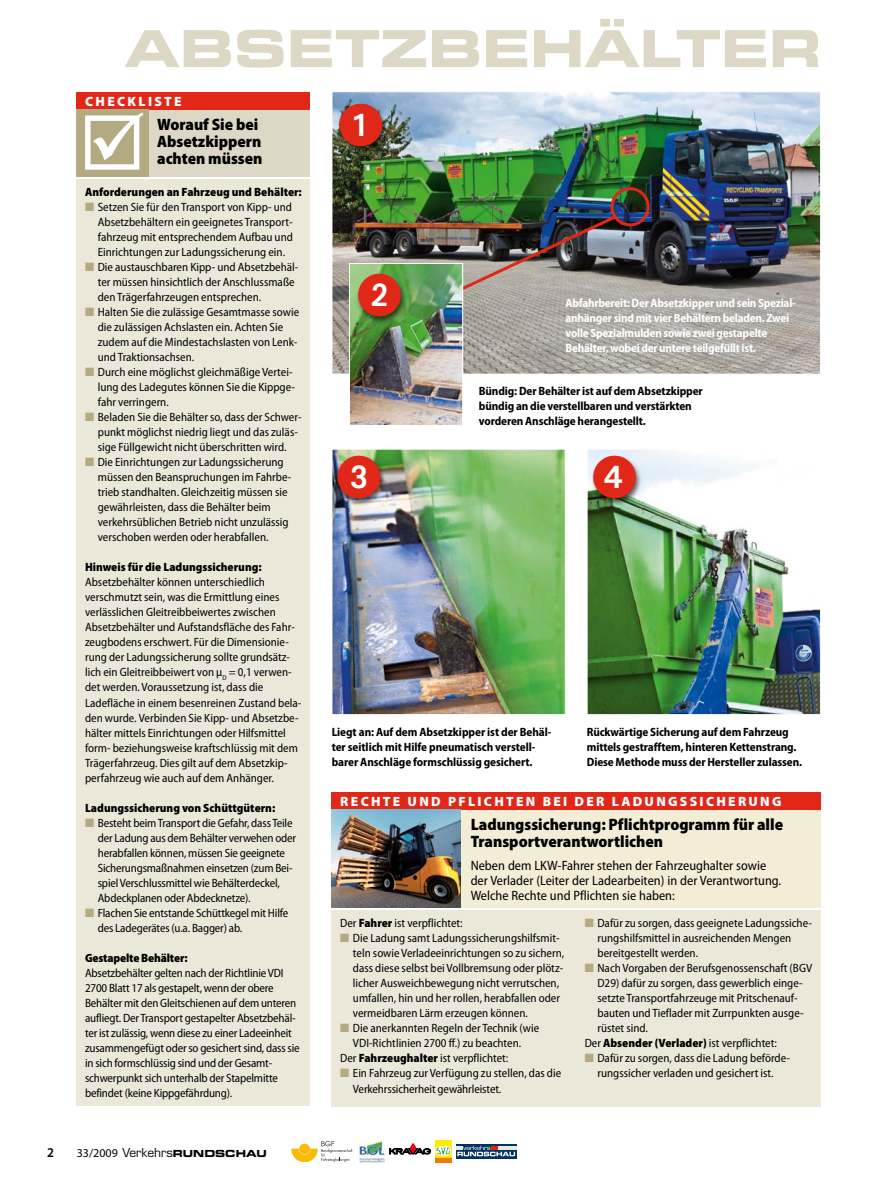
<style>
.page{position:relative;width:893px;height:1187px;background:#fff}
.page>*{position:absolute;margin:0;border:0;box-sizing:border-box;transform-origin:0 0}
.t1{font:51px "Eurostile LT Std Bold Ex 2";color:#ddd8c6}
.t2{font:900 semi-condensed 16.5px/17px "Myriad Pro";color:#000}
.t3{font:semi-condensed 13.5px/15px "Myriad Pro";color:#000}
.t4{font:900 13.5px "Myriad Pro";letter-spacing:.17em;color:#fff}
.t5{font:600 13.5px "Myriad Pro";color:#000;scale:.95 1}
.t6{font:semi-condensed 12px/15px "Myriad Pro";color:#000}
.t7{font:700 semi-condensed 12px/15px "Myriad Pro";letter-spacing:-.01em;color:#000}
.t8{font:700 semi-condensed 12px/15px "Myriad Pro";letter-spacing:-.02em;color:#fff}
.t9{font:900 semi-condensed 12px "Myriad Pro";color:#000}
.t10{font:9.75px "Eurostile LT Std Bold Ex 2";color:#000}
.s1{color:#fff}
.s2{color:#b4aa81}
.s3{font-family:"Myriad Pro";font-size:12px}
.s4{font-family:"Eurostile LT Std";font-size:12px}
.s5{font-weight:900}
</style>
<div class="page">
<div style="left:77px;top:100px;width:233px;height:1006px;background:#ebe8da"></div>
<div style="left:77px;top:100px;width:233px;height:77px;background:#ddd8c6"></div>
<div style="left:77px;top:93px;width:233px;height:17px;background:#e12717"></div>
<div style="left:77px;top:109px;width:72px;height:68px;background:#b4aa81"></div>
<hr style="left:77px;top:177px;width:233px;height:2px;background:#fff">
<img style="left:332px;top:449px;width:234px;height:265px">
<img style="left:587px;top:449px;width:234px;height:265px">
<div style="left:332px;top:800px;width:489px;height:306px;background:#ebe8da"></div>
<div style="left:332px;top:800px;width:489px;height:108px;background:#f3edd6"></div>
<div style="left:332px;top:792px;width:489px;height:17px;background:#e12717"></div>
<img style="left:332px;top:809px;width:129px;height:98px">
<hr style="left:332px;top:908px;width:489px;height:1px;background:#fff">
<div style="left:435px;top:1140px;width:16px;height:17px;background:#ffed00"></div>
<div style="left:435px;top:1158px;width:16px;height:4px;border:1px solid #ef7c00"></div>
<img style="left:359px;top:1141px;width:25px;height:21px">
<svg style="left:292px;top:1141px;width:61px;height:20px"></svg>
<svg style="left:456px;top:1144px;width:60px;height:14px"></svg>
<hr style="left:498px;top:1146px;width:18px;height:3px;background:#eae9dd">
<svg style="left:389px;top:1143px;width:126px;height:13px"></svg>
<img style="left:334px;top:453px;width:53px;height:54px">
<img style="left:590px;top:453px;width:54px;height:54px">
<img style="left:332px;top:92px;width:489px;height:282px">
<img style="left:336px;top:102px;width:54px;height:54px">
<svg style="left:338px;top:455px;width:42px;height:43px"></svg>
<svg style="left:593px;top:455px;width:43px;height:43px"></svg>
<svg style="left:340px;top:103px;width:42px;height:43px"></svg>
<img style="left:349px;top:187px;width:301px;height:238px">
<h1 class="t1" style="left:124px;top:13px;width:699px">ABSETZBEHÄLTER</h1>
<p class="t4" style="left:85px;top:93px;width:98px">CHECKLISTE</p>
<h2 class="t2" style="left:79px;top:150px;width:185px"><span class="s1">☑</span> achten müssen</h2>
<h2 class="t2" style="left:157px;top:116px;width:106px">Worauf Sie bei<br>Absetzkippern</h2>
<p class="t9" style="left:85px;top:185px;width:218px">Anforderungen an Fahrzeug und Behälter:</p>
<p class="t6" style="left:98px;top:200px;width:197px;text-align:justify;text-indent:-13px"><span class="s2">■</span> Setzen Sie für den Transport von Kipp- und Absetzbehältern ein geeignetes Transport&shy;fahrzeug mit entsprechendem Aufbau und Einrichtungen zur Ladungssicherung ein.</p>
<p class="t6" style="left:98px;top:260px;width:202px;text-indent:-13px"><span class="s2">■</span> Die austauschbaren Kipp- und Absetzbehäl&shy;ter müssen hinsichtlich der Anschlussmaße den Trägerfahrzeugen entsprechen.</p>
<p class="t6" style="left:98px;top:305px;width:203px;text-indent:-13px"><span class="s2">■</span> Halten Sie die zulässige Gesamtmasse sowie die zulässigen Achslasten ein. Achten Sie zudem auf die Mindestachslasten von Lenk&shy;und Traktionsachsen.</p>
<p class="t6" style="left:98px;top:365px;width:199px;text-indent:-13px"><span class="s2">■</span> Durch eine möglichst gleichmäßige Vertei&shy;lung des Ladegutes können Sie die Kippge&shy;fahr verringern.</p>
<p class="t6" style="left:98px;top:410px;width:205px;text-indent:-13px"><span class="s2">■</span> Beladen Sie die Behälter so, dass der Schwer&shy;punkt möglichst niedrig liegt und das zuläs&shy;sige Füllgewicht nicht überschritten wird.</p>
<p class="t6" style="left:98px;top:455px;width:195px;text-indent:-13px"><span class="s2">■</span> Die Einrichtungen zur Ladungssicherung müssen den Beanspruchungen im Fahrbe&shy;trieb standhalten. Gleichzeitig müssen sie gewährleisten, dass die Behälter beim verkehrsüblichen Betrieb nicht unzulässig verschoben werden oder herabfallen.</p>
<p class="t9" style="left:85px;top:560px;width:178px">Hinweis für die Ladungssicherung:</p>
<p class="t6" style="left:85px;top:575px;width:218px">Absetzbehälter können unterschiedlich verschmutzt sein, was die Ermittlung eines verlässlichen Gleitreibbeiwertes zwischen Absetzbehälter und Aufstandsfläche des Fahr&shy;zeugbodens erschwert. Für die Dimensionie&shy;rung der Ladungssicherung sollte grundsätz&shy;lich ein Gleitreibbeiwert von μ<sub>D</sub> = 0,1 verwen&shy;det werden. Voraussetzung ist, dass die Ladefläche in einem besenreinen Zustand bela&shy;den wurde. Verbinden Sie Kipp- und Absetzbe&shy;hälter mittels Einrichtungen oder Hilfsmittel form- beziehungsweise kraftschlüssig mit dem Trägerfahrzeug. Dies gilt auf dem Absetzkip&shy;perfahrzeug wie auch auf dem Anhänger.</p>
<p class="t9" style="left:85px;top:800px;width:192px">Ladungssicherung von Schüttgütern:</p>
<p class="t6" style="left:98px;top:815px;width:200px;text-indent:-13px"><span class="s2">■</span> Besteht beim Transport die Gefahr, dass Teile der Ladung aus dem Behälter verwehen oder herabfallen können, müssen Sie geeignete Sicherungsmaßnahmen einsetzen (zum Bei&shy;spiel Verschlussmittel wie Behälterdeckel, Abdeckplanen oder Abdecknetze).</p>
<p class="t6" style="left:98px;top:905px;width:192px;text-indent:-13px"><span class="s2">■</span> Flachen Sie entstande Schüttkegel mit Hilfe des Ladegerätes (u.a. Bagger) ab.</p>
<p class="t9" style="left:85px;top:950px;width:104px">Gestapelte Behälter:</p>
<p class="t6" style="left:85px;top:965px;width:216px">Absetzbehälter gelten nach der Richtlinie VDI 2700 Blatt 17 als gestapelt, wenn der obere Behälter mit den Gleitschienen auf dem unteren aufliegt. Der Transport gestapelter Absetzbehäl&shy;ter ist zulässig, wenn diese zu einer Ladeeinheit zusammengefügt oder so gesichert sind, dass sie in sich formschlüssig sind und der Gesamt&shy;schwerpunkt sich unterhalb der Stapelmitte befindet (keine Kippgefährdung).</p>
<p class="t5" style="left:47px;top:1143px;width:9px">2</p>
<p class="t10" style="left:77px;top:1146px;width:192px"><span class="s3">33/2009</span> <span class="s4">Verkehrs</span>RUNDSCHAU</p>
<p class="t8" style="left:566px;top:295px;width:232px">Abfahrbereit: Der Absetzkipper und sein Spezial&shy;anhänger sind mit vier Behältern beladen. Zwei volle Spezialmulden sowie zwei gestapelte Behälter, wobei der untere teilgefüllt ist.</p>
<p class="t7" style="left:479px;top:384px;width:225px">Bündig: Der Behälter ist auf dem Absetzkipper bündig an die verstellbaren und verstärkten vorderen Anschläge herangestellt.</p>
<p class="t7" style="left:332px;top:724px;width:221px">Liegt an: Auf dem Absetzkipper ist der Behäl&shy;ter seitlich mit Hilfe pneumatisch verstell&shy;barer Anschläge formschlüssig gesichert.</p>
<p class="t7" style="left:587px;top:724px;width:217px">Rückwärtige Sicherung auf dem Fahrzeug mittels gestrafftem, hinteren Kettenstrang.<br>Diese Methode muss der Hersteller zulassen.</p>
<p class="t4" style="left:340px;top:792px;width:443px">RECHTE UND PFLICHTEN BEI DER LADUNGSSICHERUNG</p>
<h2 class="t2" style="left:471px;top:816px;width:314px">Ladungssicherung: Pflichtprogramm für alle<br>Transport verantwortlichen</h2>
<p class="t3" style="left:471px;top:858px;width:312px">Neben dem LKW-Fahrer stehen der Fahrzeughalter sowie der Verlader (Leiter der Ladearbeiten) in der Verantwortung.<br>Welche Rechte und Pflichten sie haben:</p>
<p class="t6" style="left:340px;top:916px;width:124px">Der <span class="s5">Fahrer</span> ist verpflichtet:</p>
<p class="t6" style="left:353px;top:931px;width:213px;text-indent:-13px"><span class="s2">■</span> Die Ladung samt Ladungssicherungshilfsmit&shy;teln sowie Verladeeinrichtungen so zu sichern, dass diese selbst bei Vollbremsung oder plötz&shy;licher Ausweichbewegung nicht verrutschen, umfallen, hin und her rollen, herabfallen oder vermeidbaren Lärm erzeugen können.</p>
<p class="t6" style="left:340px;top:1021px;width:201px"><span class="s2">■</span> Die anerkannten Regeln der Technik (wie</p>
<p class="t6" style="left:353px;top:1036px;width:170px">VDI-Richtlinien 2700 ff.) zu beachten.</p>
<p class="t6" style="left:340px;top:1051px;width:170px">Der <span class="s5">Fahrzeughalter</span> ist verpflichtet:</p>
<p class="t6" style="left:353px;top:1066px;width:210px;text-indent:-13px"><span class="s2">■</span> Ein Fahrzeug zur Verfügung zu stellen, das die<br>Verkehrssicherheit gewährleistet.</p>
<p class="t6" style="left:597px;top:916px;width:216px;text-indent:-13px"><span class="s2">■</span> Dafür zu sorgen, dass geeignete Ladungssiche&shy;rungshilfsmittel in ausreichenden Mengen bereitgestellt werden.</p>
<p class="t6" style="left:585px;top:961px;width:229px"><span class="s2">■</span> Nach Vorgaben der Berufsgenossenschaft (BGV</p>
<p class="t6" style="left:597px;top:976px;width:207px">D29) dafür zu sorgen, dass gewerblich einge-</p>
<p class="t6" style="left:597px;top:991px;width:202px">setzte Transportfahrzeuge mit Pritschenauf-</p>
<p class="t6" style="left:597px;top:1006px;width:208px">bauten und Tieflader mit Zurrpunkten ausge-</p>
<p class="t6" style="left:597px;top:1021px;width:52px">rüstet sind.</p>
<p class="t6" style="left:585px;top:1036px;width:194px">Der <span class="s5">Absender (Verlader)</span> ist verpflichtet:</p>
<p class="t6" style="left:585px;top:1051px;width:207px;text-align:center"><span class="s2">■</span> Dafür zu sorgen, dass die Ladung beförde&shy;rungssicher verladen und gesichert ist.</p>
</div>
